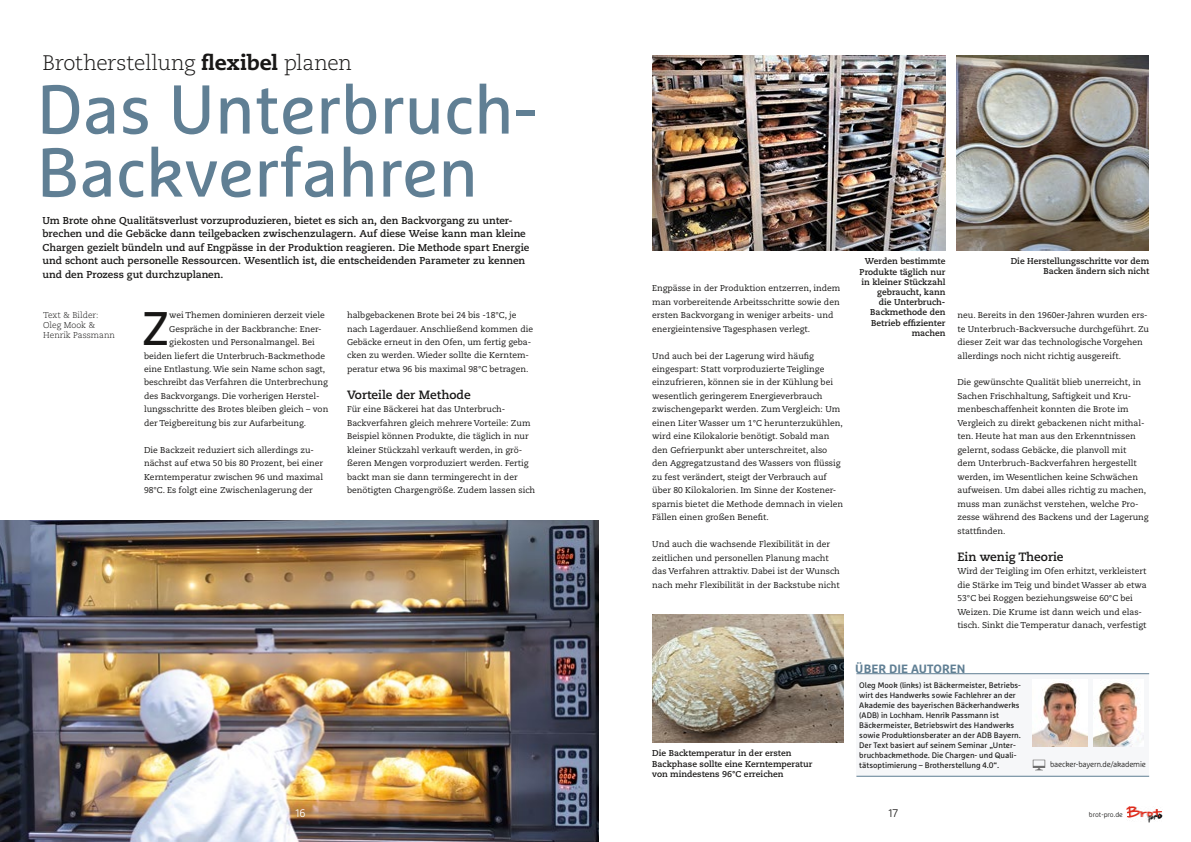
<style>
.page{position:relative;width:1191px;height:842px;background:#fff}
.page>*{position:absolute;margin:0;border:0;box-sizing:border-box;transform-origin:0 0}
.t1{font:69px/63px "Marselis OT";color:#607f94}
.t2{font:47.2px "Marselis OT";color:#181716}
.t3{font:300 21px "Caecilia LT Std";letter-spacing:-.015em;color:#181716}
.t4{font:700 12px "Caecilia LT Std";color:#181716}
.t5{font:700 12px "Marselis OT";letter-spacing:.01em;color:#607f94}
.t6{font:300 11px "Marselis OT";color:#181716}
.t7{font:300 11px "Marselis OT";color:#fff}
.t8{font:700 10px/13.5px "Caecilia LT Std";color:#181716}
.t9{font:8.5px/13.5px "Caecilia LT Std";color:#181716}
.t10{font:700 8.5px/10.2px "Caecilia LT Std";color:#181716;text-align:right}
.t11{font:300 8.5px/10.2px "Caecilia LT Std";color:#181716}
.t12{font:8px/10px "Marselis OT";color:#181716}
.t13{font:300 8px "Marselis OT";letter-spacing:-.02em;color:#181716}
.t14{font:300 7px "Marselis OT";color:#181716}
.s1{font-weight:800}
</style>
<div class="page">
<img style="left:1126px;top:806px;width:36px;height:17px">
<img style="left:652px;top:55px;width:293px;height:196px">
<div style="left:856px;top:673px;width:293px;height:103px;background:#f6f7f9"></div>
<hr style="left:856px;top:673px;width:293px;height:1px;background:#607f94">
<hr style="left:856px;top:776px;width:293px;height:1px;background:#607f94">
<img style="left:1032px;top:683px;width:55px;height:63px">
<img style="left:1093px;top:682px;width:45px;height:64px">
<div style="left:1032px;top:759px;width:13px;height:9px;border:1px solid #fff"></div>
<svg style="left:1032px;top:760px;width:13px;height:10px"></svg>
<img style="left:0;top:520px;width:598px;height:322px">
<img style="left:956px;top:55px;width:192px;height:196px">
<img style="left:652px;top:615px;width:191px;height:128px">
<h3 class="t3" style="left:43px;top:51px;width:311px">Brotherstellung <span class="s1">flexibel</span> planen</h3>
<h1 class="t1" style="left:37px;top:77px;width:502px">Das Unterbruch-<br>Backverfahren</h1>
<p class="t8" style="left:43px;top:213px;width:488px">Um Brote ohne Qualitätsverlust vorzuproduzieren, bietet es sich an, den Backvorgang zu unter&shy;brechen und die Gebäcke dann teilgebacken zwischenzulagern. Auf diese Weise kann man kleine Chargen gezielt bündeln und auf Engpässe in der Produktion reagieren. Die Methode spart Energie und schont auch personelle Ressourcen. Wesentlich ist, die entscheidenden Parameter zu kennen und den Prozess gut durchzuplanen.</p>
<p class="t10" style="left:859px;top:256px;width:87px">Werden bestimmte<br>Produkte täglich nur in kleiner Stückzahl gebraucht, kann<br>die Unterbruch-<br>Backmethode den<br>Betrieb effizienter machen</p>
<p class="t10" style="left:1010px;top:256px;width:140px">Die Herstellungsschritte vor dem<br>Backen ändern sich nicht</p>
<p class="t9" style="left:652px;top:281px;width:190px">Engpässe in der Produktion entzerren, indem man vorbereitende Arbeitsschritte sowie den ersten Backvorgang in weniger arbeits- und energieintensive Tagesphasen verlegt.</p>
<p class="t9" style="left:652px;top:349px;width:192px">Und auch bei der Lagerung wird häufig eingespart: Statt vorproduzierte Teiglinge einzufrieren, können sie in der Kühlung bei wesentlich geringerem Energieverbrauch zwischengeparkt werden. Zum Vergleich: Um einen Liter Wasser um 1°C herunterzukühlen, wird eine Kilokalorie benötigt. Sobald man den Gefrierpunkt aber unterschreitet, also den Aggregatzustand des Wassers von flüssig zu fest verändert, steigt der Verbrauch auf über 80 Kilokalorien. Im Sinne der Kostener&shy;sparnis bietet die Methode demnach in vielen Fällen einen großen Benefit.</p>
<p class="t9" style="left:652px;top:538px;width:189px">Und auch die wachsende Flexibilität in der zeitlichen und personellen Planung macht das Verfahren attraktiv. Dabei ist der Wunsch nach mehr Flexibilität in der Backstube nicht</p>
<p class="t9" style="left:347px;top:308px;width:187px">halbgebackenen Brote bei 24 bis -18°C, je nach Lagerdauer. Anschließend kommen die Gebäcke erneut in den Ofen, um fertig geba&shy;cken zu werden. Wieder sollte die Kerntem&shy;peratur etwa 96 bis maximal 98°C betragen.</p>
<h3 class="t4" style="left:347px;top:388px;width:125px">Vorteile der Methode</h3>
<p class="t9" style="left:347px;top:403px;width:190px">Für eine Bäckerei hat das Unterbruch-Backverfahren gleich mehrere Vorteile: Zum Beispiel können Produkte, die täglich in nur kleiner Stückzahl verkauft werden, in grö&shy;ßeren Mengen vorproduziert werden. Fertig backt man sie dann termingerecht in der benötigten Chargengröße. Zudem lassen sich</p>
<p class="t11" style="left:43px;top:310px;width:73px">Text &amp; Bilder:<br>Oleg Mook &amp;<br>Henrik Passmann</p>
<p class="t9" style="left:957px;top:308px;width:193px">neu. Bereits in den 1960er-Jahren wurden ers&shy;te Unterbruch-Backversuche durchgeführt. Zu dieser Zeit war das technologische Vorgehen allerdings noch nicht richtig ausgereift.</p>
<p class="t9" style="left:957px;top:376px;width:193px">Die gewünschte Qualität blieb unerreicht, in Sachen Frischhaltung, Saftigkeit und Kru&shy;menbeschaffenheit konnten die Brote im Vergleich zu direkt gebackenen nicht mithal&shy;ten. Heute hat man aus den Erkenntnissen gelernt, sodass Gebäcke, die planvoll mit<br>dem Unterbruch-Backverfahren hergestellt werden, im Wesentlichen keine Schwächen aufweisen. Um dabei alles richtig zu machen, muss man zunächst verstehen, welche Pro&shy;zesse während des Backens und der Lagerung stattfinden.</p>
<h3 class="t4" style="left:957px;top:550px;width:108px">Ein wenig Theorie</h3>
<p class="t9" style="left:957px;top:565px;width:191px">Wird der Teigling im Ofen erhitzt, verkleistert die Stärke im Teig und bindet Wasser ab etwa 53°C bei Roggen beziehungsweise 60°C bei Weizen. Die Krume ist dann weich und elas&shy;tisch. Sinkt die Temperatur danach, verfestigt</p>
<h2 class="t2" style="left:142px;top:300px;width:29px">Z</h2>
<p class="t9" style="left:169px;top:308px;width:157px">wei Themen dominieren derzeit viele</p>
<p class="t9" style="left:169px;top:322px;width:154px">Gespräche in der Backbranche: Ener-</p>
<p class="t9" style="left:169px;top:335px;width:147px">giekosten und Personalmangel. Bei</p>
<p class="t9" style="left:144px;top:349px;width:183px">beiden liefert die Unterbruch-Backmethode</p>
<p class="t9" style="left:144px;top:362px;width:183px">eine Entlastung. Wie sein Name schon sagt,</p>
<p class="t9" style="left:144px;top:376px;width:185px">beschreibt das Verfahren die Unterbrechung</p>
<p class="t9" style="left:144px;top:389px;width:177px">des Backvorgangs. Die vorherigen Herstel-</p>
<p class="t9" style="left:144px;top:403px;width:186px">lungsschritte des Brotes bleiben gleich – von</p>
<p class="t9" style="left:144px;top:416px;width:164px">der Teigbereitung bis zur Aufarbeitung.</p>
<p class="t9" style="left:144px;top:443px;width:181px">Die Backzeit reduziert sich allerdings zu&shy;nächst auf etwa 50 bis 80 Prozent, bei einer Kerntemperatur zwischen 96 und maximal 98°C. Es folgt eine Zwischenlagerung der</p>
<p class="t7" style="left:295px;top:806px;width:12px">16</p>
<p class="t10" style="left:652px;top:748px;width:162px;text-align:left">Die Backtemperatur in der ersten<br>Backphase sollte eine Kerntemperatur von mindestens 96°C erreichen</p>
<h3 class="t5" style="left:855px;top:661px;width:112px">ÜBER DIE AUTOREN</h3>
<p class="t12" style="left:859px;top:680px;width:163px">Oleg Mook (links) ist Bäckermeister, Betriebs&shy;wirt des Handwerks sowie Fachlehrer an der Akademie des bayerischen Bäckerhandwerks (ADB) in Lochham. Henrik Passmann ist Bäckermeister, Betriebswirt des Handwerks sowie Produktionsberater an der ADB Bayern.<br>Der Text basiert auf seinem Seminar „Unter&shy;bruchbackmethode. Die Chargen- und Quali&shy;tätsoptimierung – Brotherstellung 4.0“.</p>
<p class="t13" style="left:1050px;top:760px;width:97px">baecker-bayern.de/akademie</p>
<p class="t6" style="left:888px;top:806px;width:11px">17</p>
<p class="t14" style="left:1089px;top:811px;width:36px">brot-pro.de</p>
</div>
